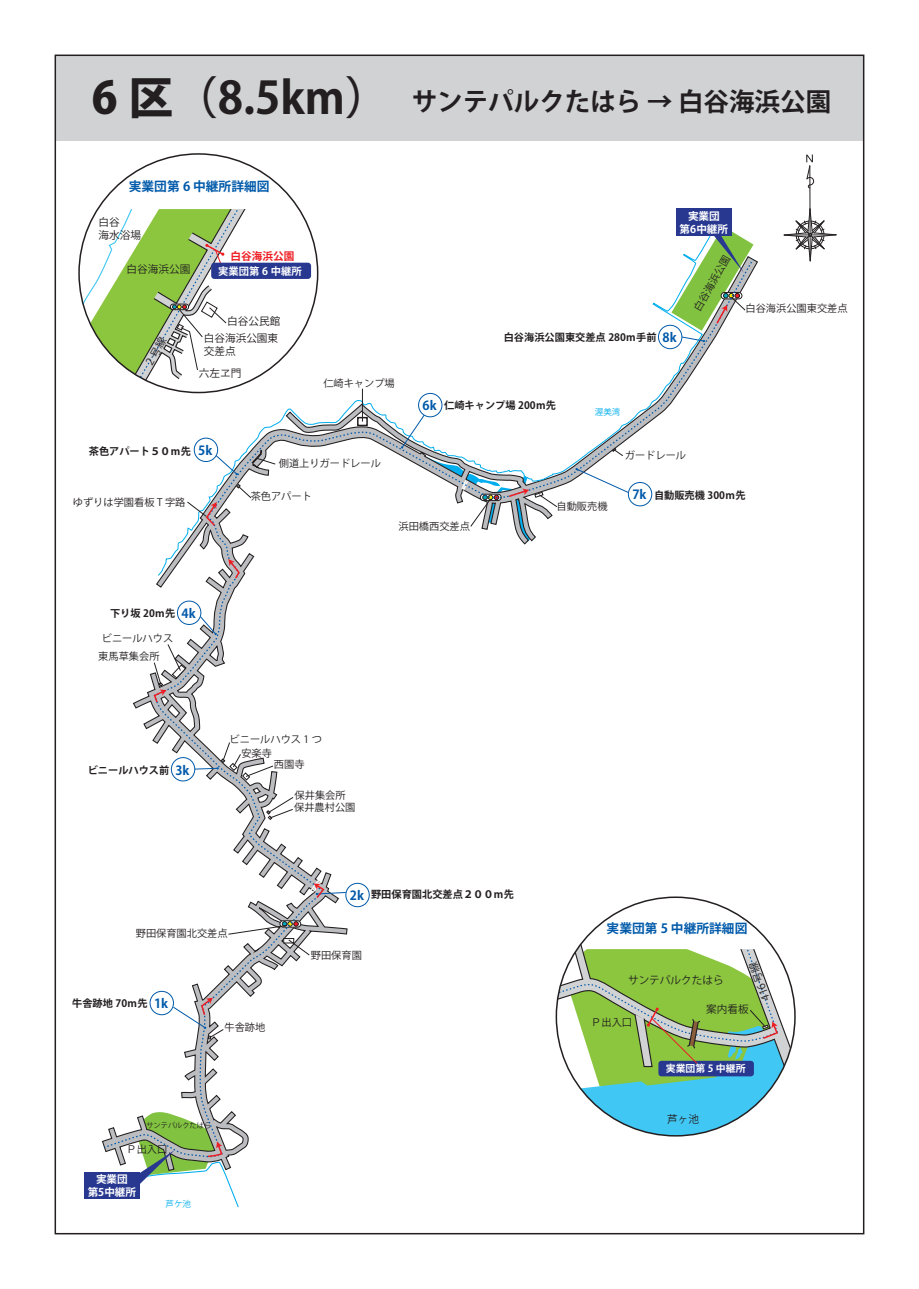
<style>
.page{position:relative;width:919px;height:1289px;background:#fff}
.page>*{position:absolute;margin:0;border:0;box-sizing:border-box;transform-origin:0 0}
.t1{font:700 44.4px "Koz Go Pr 6 N";color:#231f20}
.t2{font:700 25.5px "Koz Go Pr 6 N";color:#231f20}
.t3{font:700 12.75px "Koz Go Pr 6 N";color:#015aaa}
.t4{font:700 12.6px "Koz Go Pr 6 N";color:#015aaa}
.t5{font:10.65px/12.8px "Koz Go Pr 6 N";color:#231f20}
.t6{font:700 10.65px/12.8px "Koz Go Pr 6 N";color:#fff;text-align:center}
.t7{font:700 10.65px "Koz Go Pr 6 N";color:#ee1d23}
.t8{font:700 10.35px "Koz Go Pr 6 N";color:#fff}
.t9{font:10.2px/17.4px "Koz Go Pr 6 N";color:#231f20}
.t10{font:700 10.2px "Koz Go Pr 6 N";color:#231f20}
.t11{font:700 9.9px "Koz Go Pr 6 N";color:#fff}
.t12{font:8.55px "Koz Go Pr 6 N";color:#00aeef}
.t13{font:7.2px "Koz Go Pr 6 N";color:#231f20}
.s1{font-weight:800}
.s2{font-size:12.6px;color:#015aaa}
</style>
<div class="page">
<div style="left:55px;top:55px;width:808px;height:85px;background:#d1d2d4"></div>
<hr style="left:809px;top:166px;width:1px;height:43px;background:#231f20">
<svg style="left:783px;top:208px;width:53px;height:53px"></svg>
<svg style="left:806px;top:154px;width:8px;height:34px"></svg>
<div style="left:84px;top:1171px;width:55px;height:27px;background:#283890"></div>
<div style="left:676px;top:209px;width:55px;height:27px;background:#283890"></div>
<div style="left:345px;top:883px;width:24px;height:24px;border:1px solid #015aaa;border-radius:50%"></div>
<div style="left:194px;top:438px;width:24px;height:24px;border:1px solid #015aaa;border-radius:50%"></div>
<svg style="left:556px;top:897px;width:238px;height:238px"></svg>
<svg style="left:207px;top:260px;width:506px;height:247px"></svg>
<svg style="left:103px;top:484px;width:243px;height:724px"></svg>
<svg style="left:671px;top:226px;width:82px;height:116px"></svg>
<svg style="left:422px;top:456px;width:135px;height:86px"></svg>
<div style="left:211px;top:263px;width:100px;height:16px;background:#283890;border-radius:3px"></div>
<svg style="left:79px;top:153px;width:231px;height:239px"></svg>
<h1 class="t1" style="left:92px;top:73px;width:299px"><span class="s1">6 区</span>（8.5km）</h1>
<h2 class="t2" style="left:411px;top:88px;width:421px">サンテパルクたはら → 白谷海浜公園</h2>
<p class="t3" style="left:129px;top:179px;width:142px">実業団第 6 中継所詳細図</p>
<p class="t5" style="left:98px;top:216px;width:44px">白谷<br>海水浴場</p>
<p class="t5" style="left:126px;top:262px;width:65px">白谷海浜公園</p>
<p class="t7" style="left:230px;top:250px;width:65px">白谷海浜公園</p>
<p class="t8" style="left:218px;top:265px;width:85px">実業団第 6 中継所</p>
<p class="t5" style="left:227px;top:315px;width:55px">白谷公民館</p>
<p class="t5" style="left:204px;top:332px;width:76px">白谷海浜公園東交差点</p>
<p class="t5" style="left:199px;top:367px;width:44px">六左ヱ門</p>
<p class="t9" style="left:323px;top:374px;width:73px">仁崎キャンプ場</p>
<p class="t10" style="left:89px;top:445px;width:104px">茶色アパート５０ｍ先</p>
<p class="t4" style="left:198px;top:443px;width:16px">5k</p>
<p class="t9" style="left:73px;top:493px;width:114px">ゆずりは学園看板 T 字路</p>
<p class="t9" style="left:279px;top:454px;width:104px">側道上りガードレール</p>
<p class="t9" style="left:251px;top:487px;width:63px">茶色アパート</p>
<p class="t6" style="left:679px;top:210px;width:50px">実業団第6中継所</p>
<p class="t10" style="left:503px;top:331px;width:174px">白谷海浜公園東交差点 280ｍ手前 <span class="s2">8k</span></p>
<p class="t9" style="left:689px;top:305px;width:63px;rotate:-60deg">白谷海浜公園</p>
<p class="t9" style="left:745px;top:299px;width:104px">白谷海浜公園東交差点</p>
<p class="t10" style="left:444px;top:399px;width:113px">仁崎キャンプ場 200ｍ先</p>
<p class="t4" style="left:422px;top:398px;width:16px">6k</p>
<p class="t12" style="left:595px;top:407px;width:27px">渥美湾</p>
<p class="t9" style="left:624px;top:446px;width:63px">ガードレール</p>
<p class="t9" style="left:556px;top:498px;width:53px">自動販売機</p>
<p class="t4" style="left:632px;top:487px;width:16px">7k</p>
<p class="t10" style="left:654px;top:490px;width:93px">自動販売機 300ｍ先</p>
<p class="t4" style="left:181px;top:606px;width:16px">4k</p>
<p class="t10" style="left:110px;top:607px;width:67px">下り坂 20ｍ先</p>
<p class="t9" style="left:98px;top:630px;width:76px;text-indent:4px">ビニールハウス東馬草集会所</p>
<p class="t4" style="left:175px;top:762px;width:16px">3k</p>
<p class="t10" style="left:88px;top:764px;width:83px">ビニールハウス前</p>
<p class="t9" style="left:398px;top:518px;width:73px">浜田橋西交差点</p>
<p class="t9" style="left:229px;top:730px;width:94px">ビニールハウス 1 つ</p>
<p class="t9" style="left:241px;top:744px;width:32px">安楽寺</p>
<p class="t9" style="left:274px;top:756px;width:32px">西園寺</p>
<p class="t9" style="left:294px;top:789px;width:63px;line-height:12px">保井集会所保井農村公園</p>
<p class="t10" style="left:371px;top:888px;width:144px">野田保育園北交差点２００ｍ先</p>
<p class="t4" style="left:350px;top:888px;width:16px">2k</p>
<p class="t9" style="left:136px;top:924px;width:93px">野田保育園北交差点</p>
<p class="t4" style="left:154px;top:996px;width:16px">1k</p>
<p class="t10" style="left:72px;top:997px;width:77px">牛舎跡地 70ｍ先</p>
<p class="t9" style="left:224px;top:1019px;width:42px">牛舎跡地</p>
<p class="t13" style="left:146px;top:1120px;width:66px">サンテパルクたはら</p>
<p class="t9" style="left:126px;top:1140px;width:42px">Ｐ出入口</p>
<p class="t6" style="left:88px;top:1172px;width:50px">実業団第5中継所</p>
<p class="t12" style="left:166px;top:1199px;width:27px">芦ケ池</p>
<p class="t9" style="left:311px;top:946px;width:53px">野田保育園</p>
<p class="t3" style="left:606px;top:921px;width:142px">実業団第 5 中継所詳細図</p>
<p class="t5" style="left:760px;top:1002px;width:41px;rotate:-111deg">416号線</p>
<p class="t5" style="left:628px;top:973px;width:97px">サンテパルクたはら</p>
<p class="t5" style="left:706px;top:1003px;width:44px">案内看板</p>
<p class="t9" style="left:591px;top:1013px;width:42px">Ｐ出入口</p>
<p class="t11" style="left:665px;top:1062px;width:81px">実業団第 5 中継所</p>
<p class="t5" style="left:667px;top:1112px;width:33px">芦ヶ池</p>
</div>
